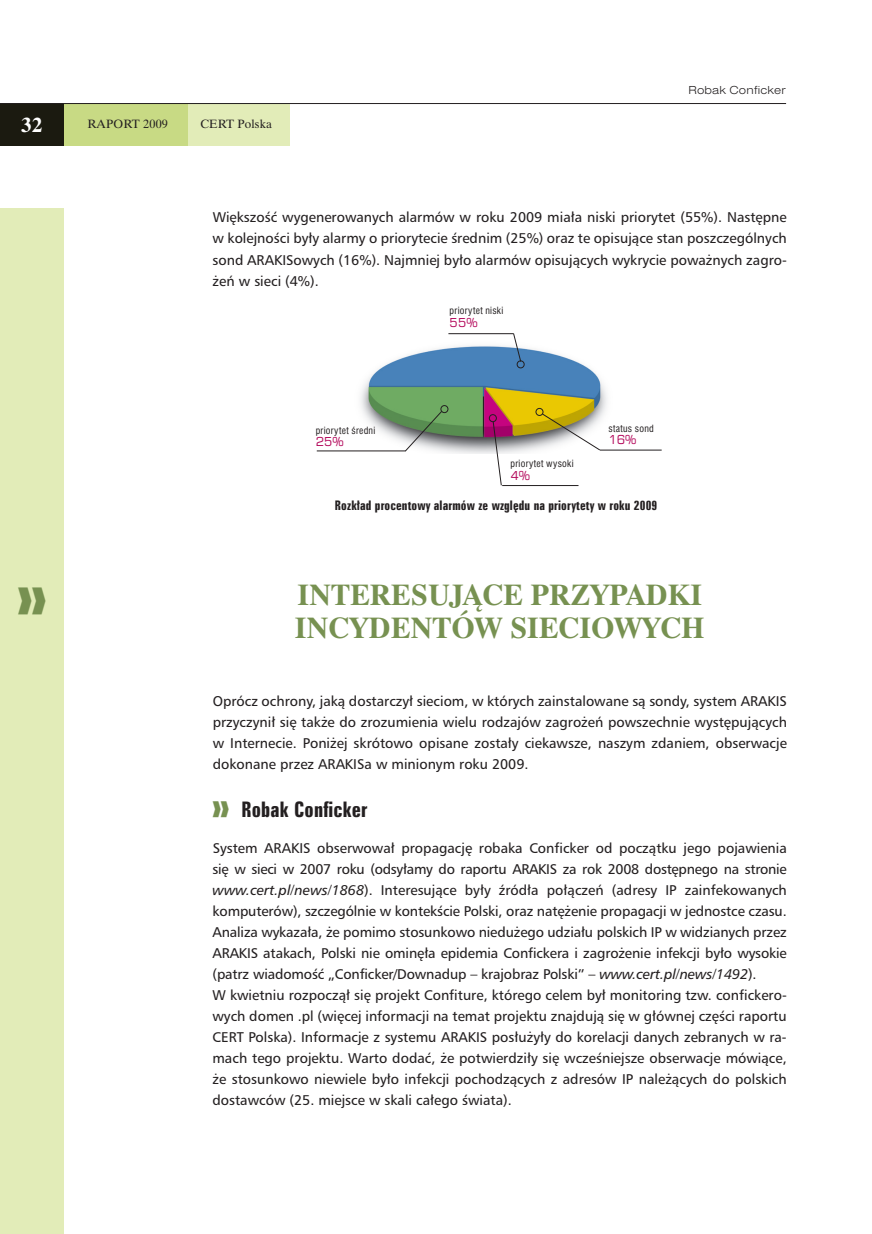
<style>
.page{position:relative;width:872px;height:1234px;background:#fff}
.page>*{position:absolute;margin:0;border:0;box-sizing:border-box;transform-origin:0 0}
.t1{font:700 30px/33px "Time Ibis EE";color:#779151;text-align:right}
.t2{font:700 21px "Time Ibis EE";color:#fff}
.t3{font:19.5px "Zurich Bd X Cn PL";letter-spacing:.01em;color:#231f20}
.t4{font:13.5px/21px "Humnst 777 PL";color:#231f20;text-align:justify}
.t5{font:12px "Zurich Bd X Cn PL";letter-spacing:.01em;color:#231f20}
.t6{font:12px "Time Ibis EE";letter-spacing:.02em;color:#231f20}
.t7{font:12px "Nimbus San DEE Ligh Exte";letter-spacing:.01em;color:#231f20}
.t8{font:11.4px "Square 721 PL";color:#b40a5c}
.t9{font:9.15px "Swis 721 Cn PL";letter-spacing:.03em;color:#231f20}
.s1{font-style:italic}
</style>
<div class="page">
<div style="left:0;top:208px;width:64px;height:1025px;background:#e2ecb8"></div>
<svg style="left:64px;top:104px;width:225px;height:42px;background:#d3e19b"></svg>
<div style="left:0;top:103px;width:64px;height:43px;background:#1b1a10"></div>
<hr style="left:0;top:103px;width:786px;height:1px;background:#231f20">
<img style="left:324px;top:334px;width:318px;height:119px">
<hr style="left:317px;top:450px;width:88px;height:1px;background:#231f20">
<svg style="left:404px;top:410px;width:38px;height:41px;background:#89a586"></svg>
<div style="left:441px;top:405px;width:7px;height:8px;border:1px solid #231f20;border-radius:50%"></div>
<div style="left:489px;top:414px;width:7px;height:8px;border:1px solid #231f20;border-radius:50%"></div>
<svg style="left:493px;top:421px;width:9px;height:64px"></svg>
<hr style="left:502px;top:485px;width:76px;height:1px;background:#231f20">
<svg style="left:542px;top:413px;width:58px;height:37px"></svg>
<div style="left:536px;top:408px;width:7px;height:7px;border:1px solid #231f20;border-radius:50%"></div>
<hr style="left:600px;top:450px;width:61px;height:1px;background:#231f20">
<div style="left:517px;top:360px;width:7px;height:8px;border:1px solid #231f20;border-radius:50%"></div>
<svg style="left:513px;top:333px;width:8px;height:29px"></svg>
<hr style="left:448px;top:333px;width:66px;height:1px;background:#231f20">
<h2 class="t2" style="left:22px;top:112px;width:22px">32</h2>
<p class="t6" style="left:87px;top:116px;width:19px">RAPO</p>
<p class="t6" style="left:123px;top:116px;width:46px">RT 2009</p>
<p class="t6" style="left:200px;top:116px;width:73px">CERT Polska</p>
<p class="t7" style="left:688px;top:83px;width:99px">Robak Conficker</p>
<p class="t4" style="left:213px;top:207px;width:576px">Większość wygenerowanych alarmów w roku 2009 miała niski priorytet (55%). Następne w kolejności były alarmy o priorytecie średnim (25%) oraz te opisujące stan poszczególnych sond ARAKI Sowych (16%). Najmniej było alarmów opisujących wykrycie poważnych zagro&shy;żeń w sieci (4%).</p>
<p class="t9" style="left:316px;top:424px;width:61px">priorytet średni</p>
<p class="t8" style="left:316px;top:434px;width:29px">25%</p>
<p class="t9" style="left:449px;top:305px;width:55px">priorytet niski</p>
<p class="t8" style="left:449px;top:315px;width:29px">55%</p>
<p class="t9" style="left:608px;top:422px;width:47px">status sond</p>
<p class="t8" style="left:608px;top:432px;width:29px">16%</p>
<p class="t9" style="left:510px;top:458px;width:65px">priorytet wysoki</p>
<p class="t8" style="left:510px;top:467px;width:21px">4%</p>
<p class="t5" style="left:335px;top:497px;width:324px">Rozkład procentowy alarmów ze względu na priorytety w roku 2009</p>
<h1 class="t1" style="left:295px;top:578px;width:411px">YPADKI<br>INCYDENTÓW SIECIOWYCH</h1>
<h1 class="t1" style="left:297px;top:578px;width:74px">INTERESU</h1>
<h1 class="t1" style="left:449px;top:578px;width:102px">JĄCE PRZ</h1>
<p class="t4" style="left:213px;top:690px;width:576px">Oprócz ochrony, jaką dostarczył sieciom, w których zainstalowane są sondy, system ARAKI S przyczynił się także do zrozumienia wielu rodzajów zagrożeń powszechnie występujących w I nternecie. Poniżej skrótowo opisane zostały ciekawsze, naszym zdaniem, obserwacje dokonane przez ARAKISa w minionym roku 2009.</p>
<h3 class="t3" style="left:241px;top:796px;width:127px">Robak Conficker</h3>
<p class="t4" style="left:212px;top:837px;width:576px;text-align:left">System ARAKI S obserwował propagację robaka Conficker od początku jego pojawienia się w sieci w 2007 roku (odsyłamy do raportu ARAKI S za rok 2008 dostępnego na stronie <span class="s1">www.cert.pl/news/1868</span>). I nteresujące były źródła połączeń (adresy I P zainfekowanych komputerów), szczególnie w kontekście Polski, oraz natężenie propagacji w jednostce czasu.<br>Analiza wykazała, że pomimo stosunkowo niedużego udziału polskich I P w widzianych przez ARAKI S atakach, Polski nie ominęła epidemia Confickera i zagrożenie infekcji było wysokie (patrz wiadomość „Conficker/Downadup – krajobraz Polski” – <span class="s1">www.cert.pl/news/1492</span>).<br>W kwietniu rozpoczął się projekt Confiture, którego celem był monitoring tzw. confickero&shy;wych domen .pl (więcej informacji na temat projektu znajdują się w głównej części raportu CERT Polska). I nformacje z systemu ARAKI S posłużyły do korelacji danych zebranych w ra&shy;mach tego projektu. Warto dodać, że potwierdziły się wcześniejsze obserwacje mówiące, że stosunkowo niewiele było infekcji pochodzących z adresów I P należących do polskich dostawców (25. miejsce w skali całego świata).</p>
</div>
